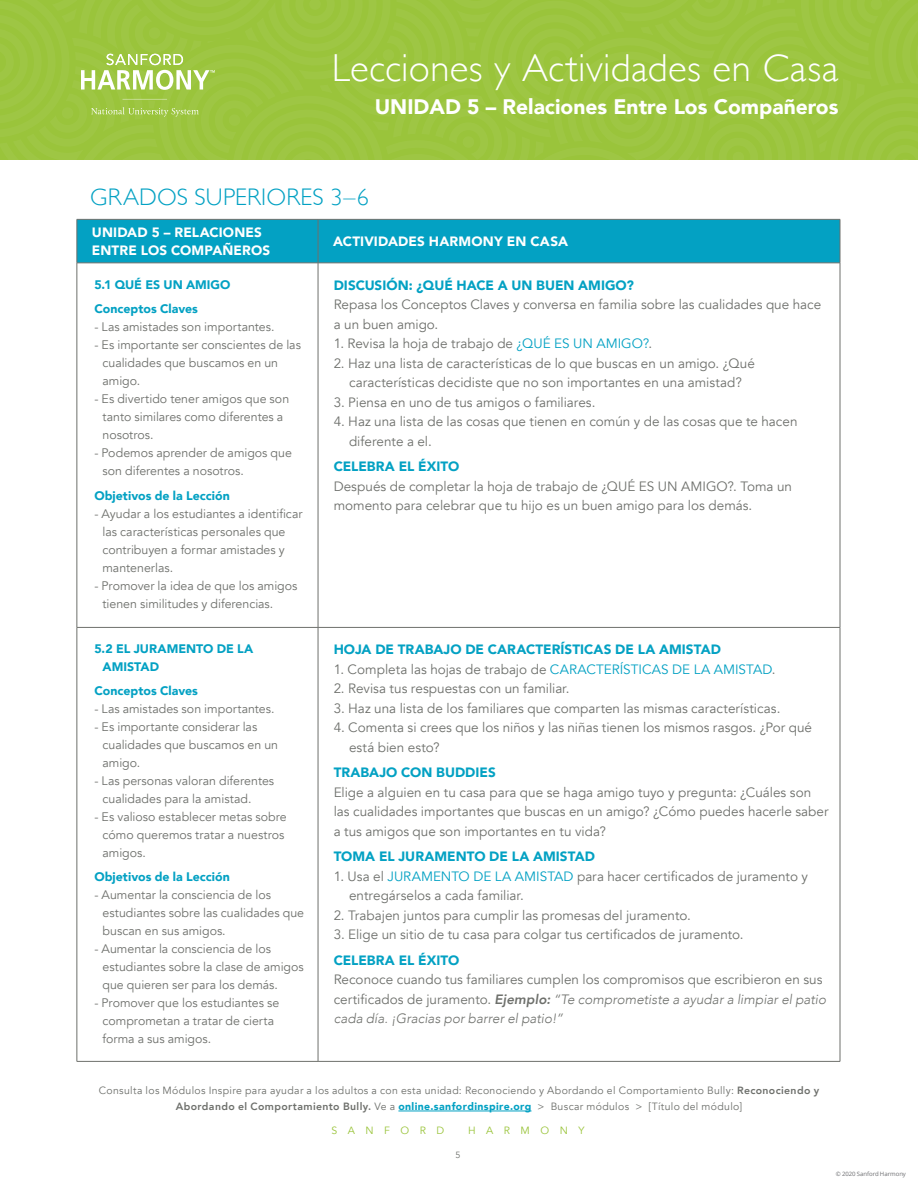
<style>
.page{position:relative;width:918px;height:1188px;background:#fff}
.page>*{position:absolute;margin:0;border:0;box-sizing:border-box;transform-origin:0 0}
.t1{font:300 39px "Gill Sans";letter-spacing:.01em;color:#fff}
.AHEAD{font:300 24px "Gill Sans";letter-spacing:.005em;color:#03a1c3}
.t2{font:900 21px "Avenir";color:#fff}
.CHART_BODY{font:13.5px/19.5px "Avenir";color:#6e706c}
.CHART_BODY-2{font:italic 300 13.5px "Avenir";color:#6e706c}
.CHART_BHEAD{font:900 13.5px "Avenir";color:#03a1c3}
.BODY{font:900 13.5px/18px "Avenir";letter-spacing:.01em;color:#fff}
.CHART_BODY-3{font:900 13.5px "Avenir";color:#03a1c3}
.CHART_BODY-4{font:12.3px/18px "Avenir";color:#6e706c}
.CHART_BHEAD-2{font:900 12.3px/18px "Avenir";color:#03a1c3}
.t3{font:10.5px/16.5px "Avenir";letter-spacing:.03em;color:#6e706c;text-align:center}
.t4{font:10.5px "Avenir";letter-spacing:1em;color:#9ac43b}
.t5{font:9px "Avenir";color:#6e706c}
.t6{font:6px "Open Sans";letter-spacing:-.005em;color:#6c6d70}
.s1{color:#03a1c3}
.s2{font-weight:400;font-style:normal}
.s3{font-weight:800}
.s4{font-weight:900;color:#03a1c3}
</style>
<div class="page">
<hr style="left:398px;top:1111px;width:134px;height:1px;background:#03a1c3">
<div style="left:0;top:0;width:918px;height:160px;background:#9dc641"></div>
<div style="left:78px;top:220px;width:762px;height:43px;background:#03a1c3"></div>
<hr style="left:77px;top:219px;width:241px;height:1px;background:#6e706c">
<hr style="left:77px;top:220px;width:1px;height:43px;background:#6e706c">
<hr style="left:318px;top:219px;width:522px;height:1px;background:#6e706c">
<hr style="left:318px;top:220px;width:1px;height:43px;background:#6e706c">
<hr style="left:840px;top:220px;width:1px;height:43px;background:#6e706c">
<hr style="left:77px;top:263px;width:241px;height:1px;background:#6e706c">
<hr style="left:77px;top:263px;width:1px;height:364px;background:#6e706c">
<hr style="left:318px;top:263px;width:522px;height:1px;background:#6e706c">
<hr style="left:318px;top:263px;width:1px;height:364px;background:#6e706c">
<hr style="left:840px;top:263px;width:1px;height:364px;background:#6e706c">
<hr style="left:77px;top:627px;width:241px;height:1px;background:#6e706c">
<hr style="left:77px;top:628px;width:1px;height:433px;background:#6e706c">
<hr style="left:318px;top:627px;width:522px;height:1px;background:#6e706c">
<hr style="left:318px;top:628px;width:1px;height:433px;background:#6e706c">
<hr style="left:840px;top:628px;width:1px;height:433px;background:#6e706c">
<hr style="left:77px;top:1061px;width:241px;height:1px;background:#6e706c">
<hr style="left:318px;top:1061px;width:522px;height:1px;background:#6e706c">
<h1 class="t1" style="left:332px;top:37px;width:508px">Lecciones y Actividades en Casa</h1>
<h3 class="t2" style="left:375px;top:89px;width:465px">UNIDAD 5 – Relaciones Entre Los Compañeros</h3>
<p class="AHEAD" style="left:90px;top:178px;width:280px">GRADOS SUPERIORES 3–6</p>
<p class="BODY" style="left:92px;top:223px;width:180px">UNIDAD 5 – RELACIONES<br>ENTRE LOS COMPAÑEROS</p>
<p class="BODY" style="left:333px;top:232px;width:236px">ACTIVIDADES HARMONY EN CASA</p>
<p class="CHART_BHEAD-2" style="left:94px;top:275px;width:138px">5.1 QUÉ ES UN AMIGO</p>
<p class="CHART_BHEAD-2" style="left:94px;top:299px;width:105px">Conceptos Claves</p>
<p class="CHART_BODY-4" style="left:94px;top:318px;width:182px">- Las amistades son importantes.</p>
<p class="CHART_BODY-4" style="left:103px;top:336px;width:200px;text-indent:-8px">- Es importante ser conscientes de las cualidades que buscamos en un amigo.</p>
<p class="CHART_BODY-4" style="left:103px;top:390px;width:188px;text-indent:-8px">- Es divertido tener amigos que son tanto similares como diferentes a nosotros.</p>
<p class="CHART_BODY-4" style="left:103px;top:444px;width:191px;text-indent:-8px">- Podemos aprender de amigos que son diferentes a nosotros.</p>
<p class="CHART_BHEAD-2" style="left:94px;top:487px;width:137px">Objetivos de la Lección</p>
<p class="CHART_BODY-4" style="left:103px;top:505px;width:202px;text-indent:-8px">- Ayudar a los estudiantes a identificar las características personales que contribuyen a formar amistades y mantenerlas.</p>
<p class="CHART_BODY-4" style="left:103px;top:577px;width:196px;text-indent:-8px">- Promover la idea de que los amigos tienen similitudes y diferencias.</p>
<p class="CHART_BHEAD" style="left:334px;top:274px;width:302px">DISCUSIÓN: ¿QUÉ HACE A UN BUEN AMIGO?</p>
<p class="CHART_BODY" style="left:334px;top:295px;width:489px">Repasa los Conceptos Claves y conversa en familia sobre las cualidades que hace</p>
<p class="CHART_BODY" style="left:334px;top:315px;width:106px">a un buen amigo.</p>
<p class="CHART_BODY" style="left:334px;top:334px;width:320px">1. Revisa la hoja de trabajo de <span class="s1">¿QUÉ ES UN AMIGO?</span>.</p>
<p class="CHART_BODY" style="left:334px;top:354px;width:423px;text-align:center">2. Haz una lista de características de lo que buscas en un amigo. ¿Qué características decidiste que no son importantes en una amistad?</p>
<p class="CHART_BODY" style="left:334px;top:393px;width:263px">3. Piensa en uno de tus amigos o familiares.</p>
<p class="CHART_BODY" style="left:349px;top:412px;width:450px;text-indent:-15px">4. Haz una lista de las cosas que tienen en común y de las cosas que te hacen diferente a el.</p>
<p class="CHART_BODY-3" style="left:334px;top:455px;width:127px">CELEBRA EL ÉXITO</p>
<p class="CHART_BODY" style="left:334px;top:477px;width:460px">Después de completar la hoja de trabajo de ¿QUÉ ES UN AMIGO?. Toma un</p>
<p class="CHART_BODY" style="left:334px;top:496px;width:420px">momento para celebrar que tu hijo es un buen amigo para los demás.</p>
<p class="CHART_BHEAD-2" style="left:103px;top:640px;width:152px;text-indent:-8px">5.2 EL JURAMENTO DE LA<br>AMISTAD</p>
<p class="CHART_BHEAD-2" style="left:94px;top:682px;width:105px">Conceptos Claves</p>
<p class="CHART_BODY-4" style="left:94px;top:700px;width:182px">- Las amistades son importantes.</p>
<p class="CHART_BODY-4" style="left:103px;top:718px;width:177px;text-indent:-8px">- Es importante considerar las cualidades que buscamos en un amigo.</p>
<p class="CHART_BODY-4" style="left:103px;top:772px;width:173px;text-indent:-8px">- Las personas valoran diferentes cualidades para la amistad.</p>
<p class="CHART_BODY-4" style="left:103px;top:808px;width:186px;text-indent:-8px">- Es valioso establecer metas sobre cómo queremos tratar a nuestros amigos.</p>
<p class="CHART_BHEAD-2" style="left:94px;top:868px;width:137px">Objetivos de la Lección</p>
<p class="CHART_BODY-4" style="left:103px;top:886px;width:203px;text-indent:-8px">- Aumentar la consciencia de los estudiantes sobre las cualidades que buscan en sus amigos.</p>
<p class="CHART_BODY-4" style="left:103px;top:940px;width:203px;text-indent:-8px">- Aumentar la consciencia de los estudiantes sobre la clase de amigos que quieren ser para los demás.</p>
<p class="CHART_BODY-4" style="left:103px;top:994px;width:178px;text-indent:-8px">- Promover que los estudiantes se comprometan a tratar de cierta forma a sus amigos.</p>
<p class="CHART_BHEAD" style="left:334px;top:638px;width:389px">HOJA DE TRABAJO DE CARACTERÍSTICAS DE LA AMISTAD</p>
<p class="CHART_BODY" style="left:334px;top:660px;width:443px">1. Completa las hojas de trabajo de <span class="s1">CARACTERÍSTICAS DE LA AMISTAD</span>.</p>
<p class="CHART_BODY" style="left:334px;top:679px;width:238px">2. Revisa tus respuestas con un familiar.</p>
<p class="CHART_BODY" style="left:334px;top:699px;width:448px">3. Haz una lista de los familiares que comparten las mismas características.</p>
<p class="CHART_BODY" style="left:349px;top:718px;width:464px;text-indent:-15px">4. Comenta si crees que los niños y las niñas tienen los mismos rasgos. ¿Por qué está bien esto?</p>
<p class="CHART_BODY-3" style="left:334px;top:761px;width:164px">TRABAJO CON BUDDIES</p>
<p class="CHART_BODY" style="left:334px;top:783px;width:479px">Elige a alguien en tu casa para que se haga amigo tuyo y pregunta: ¿Cuáles son</p>
<p class="CHART_BODY" style="left:334px;top:802px;width:496px">las cualidades importantes que buscas en un amigo? ¿Cómo puedes hacerle saber</p>
<p class="CHART_BODY" style="left:334px;top:822px;width:274px">a tus amigos que son importantes en tu vida?</p>
<p class="CHART_BHEAD" style="left:334px;top:845px;width:263px">TOMA EL JURAMENTO DE LA AMISTAD</p>
<p class="CHART_BODY" style="left:349px;top:867px;width:460px;text-indent:-15px">1. Usa el <span class="s1">JURAMENTO DE LA AMISTAD</span> para hacer certificados de juramento y entregárselos a cada familiar.</p>
<p class="CHART_BODY" style="left:334px;top:906px;width:359px">2. Trabajen juntos para cumplir las promesas del juramento.</p>
<p class="CHART_BODY" style="left:334px;top:925px;width:411px">3. Elige un sitio de tu casa para colgar tus certificados de juramento.</p>
<p class="CHART_BODY-3" style="left:334px;top:949px;width:127px">CELEBRA EL ÉXITO</p>
<p class="CHART_BODY" style="left:334px;top:970px;width:490px">Reconoce cuando tus familiares cumplen los compromisos que escribieron en sus</p>
<p class="CHART_BODY-2" style="left:334px;top:991px;width:494px"><span class="s2">certificados de juramento.</span> <span class="s3">Ejemplo:</span> “Te comprometiste a ayudar a limpiar el patio</p>
<p class="CHART_BODY-2" style="left:334px;top:1011px;width:231px">cada día. ¡Gracias por barrer el patio!”</p>
<p class="t3" style="left:99px;top:1082px;width:722px">Consulta los Módulos Inspire para ayudar a los adultos a con esta unidad: Reconociendo y Abordando el Comportamiento Bully: <span class="s3">Reconociendo y<br>Abordando el Comportamiento Bully.</span> Ve a <span class="s4">online.sanfordinspire.org</span> &gt; Buscar módulos &gt; [Título del módulo]</p>
<p class="t4" style="left:331px;top:1124px;width:114px">SANFORD</p>
<p class="t4" style="left:468px;top:1124px;width:118px">HARMONY</p>
<p class="t5" style="left:455px;top:1149px;width:7px">5</p>
<p class="t6" style="left:836px;top:1170px;width:72px">© 2020 Sanford Harmony</p>
</div>
